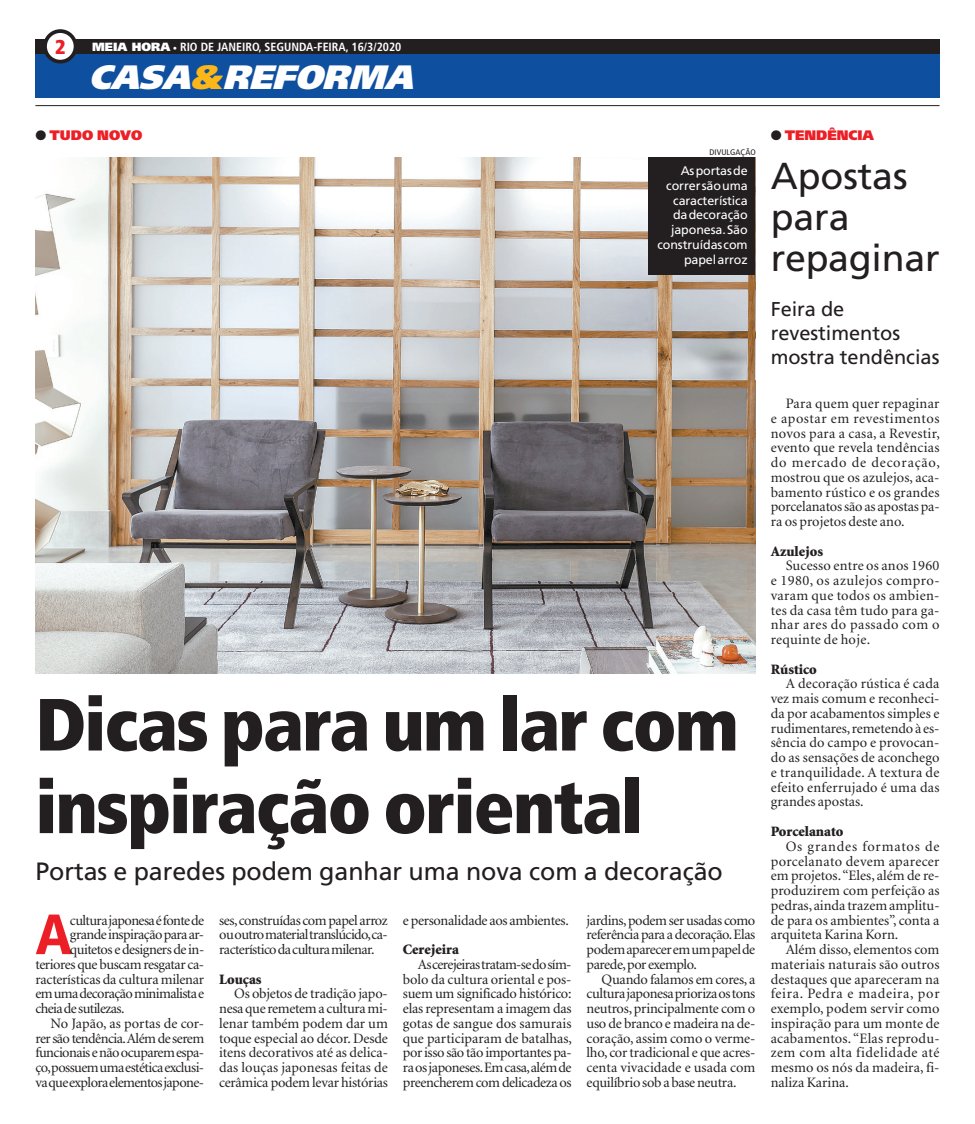
<style>
.page{position:relative;width:975px;height:1124px;background:#fff}
.page>*{position:absolute;margin:0;border:0;box-sizing:border-box;transform-origin:0 0}
.t1{font:900 condensed 73.75px/82.5px "Frutiger";letter-spacing:-.025em;color:#231f20}
.t2{font:900 condensed 56.62px "Frutiger";color:#ed1f26}
.t3{font:37.5px/41.2px "Frutiger";letter-spacing:-.005em;color:#231f20}
.t4{font:italic 900 33.75px "Frutiger";color:#fff}
.t5{font:25px "Frutiger";letter-spacing:-.005em;color:#231f20}
.t6{font:20px/23.8px "Frutiger";letter-spacing:-.005em;color:#231f20}
.t7{font:900 condensed 20px "Frutiger";color:#ed1f26}
.t8{font:14.38px/14.8px "Minion";letter-spacing:-.02em;color:#231f20;text-align:justify}
.t9{font:14.38px "Minion";letter-spacing:-.04em;color:#231f20}
.t10{font:900 14.38px "Minion";color:#231f20}
.t11{font:14.38px "Minion";color:#231f20}
.t12{font:900 13.75px "Frutiger";color:#ed1f26}
.t13{font:12.5px/14.8px "Frutiger";letter-spacing:-.01em;color:#fff;text-align:right}
.t14{font:700 condensed 11.88px "Frutiger";color:#fff}
.t15{font:condensed 8.12px "Frutiger";color:#231f20;scale:1.08 1}
.s1{font-weight:900;font-stretch:normal}
.s2{color:#fbb717}
</style>
<div class="page">
<hr style="left:35px;top:105px;width:904px;height:1px;background:#231f20">
<div style="left:35px;top:54px;width:904px;height:44px;background:#0f4fa0"></div>
<img style="left:35px;top:157px;width:720px;height:516px">
<div style="left:648px;top:157px;width:107px;height:117px;background:#231f20"></div>
<div style="left:35px;top:39px;width:904px;height:15px;background:#231f20"></div>
<div style="left:45px;top:31px;width:31px;height:31px;background:#fff;border-radius:50%"></div>
<div style="left:43px;top:29px;width:34px;height:34px;border:4px solid #231f20;border-radius:50%"></div>
<h3 class="t7" style="left:55px;top:35px;width:12px">2</h3>
<p class="t14" style="left:92px;top:40px;width:208px"><span class="s1">MEIA HORA ·</span> RIO DE JANEIRO, SEGUNDA</p>
<p class="t14" style="left:313px;top:40px;width:16px">-FEIRA</p>
<p class="t14" style="left:346px;top:40px;width:57px">, 16/3/2020</p>
<h3 class="t4" style="left:89px;top:57px;width:238px">CASA<span class="s2">&amp;</span>RE FORMA</h3>
<p class="t12" style="left:49px;top:127px;width:94px">TUDO NOVO</p>
<p class="t15" style="left:709px;top:147px;width:44px">DIVULGAÇÃO</p>
<p class="t13" style="left:657px;top:163px;width:92px">As portas de correr são uma característica da decoração japonesa. São construídas com papel arroz</p>
<h1 class="t1" style="left:35px;top:683px;width:705px">Dicas para um lar com inspiração oriental</h1>
<h3 class="t5" style="left:35px;top:856px;width:689px">Portas e paredes podem ganhar uma nova com a decoração</h3>
<h2 class="t2" style="left:35px;top:900px;width:38px">A</h2>
<p class="t9" style="left:70px;top:912px;width:136px">cultura japonesa é fonte de</p>
<p class="t9" style="left:70px;top:927px;width:136px">grande inspiração para ar-</p>
<p class="t8" style="left:70px;top:942px;width:136px">quitetos e designers de in-</p>
<p class="t8" style="left:35px;top:957px;width:170px">teriores que buscam resgatar ca-</p>
<p class="t8" style="left:35px;top:972px;width:170px">racterísticas da cultura milenar</p>
<p class="t9" style="left:35px;top:986px;width:170px">em uma decoração minimalista e</p>
<p class="t9" style="left:35px;top:1001px;width:91px">cheia de sutilezas.</p>
<p class="t11" style="left:50px;top:1016px;width:155px">No Japão, as portas de cor-</p>
<p class="t8" style="left:35px;top:1031px;width:170px">rer são tendência. Além de serem</p>
<p class="t9" style="left:35px;top:1045px;width:170px">funcionais e não ocuparem espa-</p>
<p class="t9" style="left:35px;top:1060px;width:170px">ço, possuem uma estética exclusi-</p>
<p class="t9" style="left:35px;top:1075px;width:170px">va que explora elementos japone-</p>
<p class="t8" style="left:219px;top:913px;width:170px">ses, construídas com papel arroz ou outro material translúcido, ca&shy;racterístico da cultura milenar.</p>
<p class="t10" style="left:219px;top:971px;width:44px">Louças</p>
<p class="t8" style="left:219px;top:986px;width:170px;text-indent:15px">Os objetos de tradição japo&shy;nesa que remetem a cultura mi&shy;lenar também podem dar um toque especial ao décor. Desde itens decorativos até as delica&shy;das louças japonesas feitas de cerâmica podem levar histórias</p>
<p class="t8" style="left:403px;top:913px;width:167px">e personalidade aos ambientes.</p>
<p class="t10" style="left:403px;top:942px;width:58px">Cerejeira</p>
<p class="t8" style="left:403px;top:957px;width:171px;text-indent:15px">As cerejeiras tratam-se do sím&shy;bolo da cultura oriental e pos&shy;suem um significado histórico: elas representam a imagem das gotas de sangue dos samurais que participaram de batalhas, por isso são tão importantes pa&shy;ra os japoneses. Em casa, além de preencherem com delicadeza os</p>
<p class="t8" style="left:586px;top:913px;width:170px">jardins, podem ser usadas como referência para a decoração.Elas podem aparecer em um papel de parede, por exemplo.</p>
<p class="t8" style="left:586px;top:972px;width:170px;text-indent:15px">Quando falamos em cores, a cultura japonesa prioriza os tons neutros, principalmente com o uso de branco e madeira na de&shy;coração, assim como o verme&shy;lho, cor tradicional e que acres&shy;centa vivacidade e usada com equilíbrio sob a base neutra.</p>
<p class="t12" style="left:784px;top:127px;width:91px">TENDÊNCIA</p>
<h3 class="t3" style="left:770px;top:155px;width:170px">Apostas para repaginar</h3>
<h3 class="t6" style="left:770px;top:297px;width:170px">Feira de revestimentos mostra tendências</h3>
<p class="t8" style="left:770px;top:396px;width:171px;text-indent:15px">Para quem quer repaginar e apostar em revestimentos novos para a casa, a Revestir, evento que revela tendências do mercado de decoração, mostrou que os azulejos, aca&shy;bamento rústico e os grandes porcelanatos são as apostas pa&shy;ra os projetos deste ano.</p>
<p class="t10" style="left:770px;top:543px;width:54px">Azulejos</p>
<p class="t8" style="left:770px;top:559px;width:170px;text-indent:15px">Sucesso entre os anos 1960 e 1980, os azulejos compro&shy;varam que todos os ambien&shy;tes da casa têm tudo para ga&shy;nhar ares do passado com o requinte de hoje.</p>
<p class="t10" style="left:770px;top:661px;width:48px">Rústico</p>
<p class="t8" style="left:770px;top:677px;width:170px;text-indent:15px">A decoração rústica é cada vez mais comum e reconheci&shy;da por acabamentos simples e rudimentares, remetendo à es&shy;sência do campo e provocan&shy;do as sensações de aconchego e tranquilidade. A textura de efeito enferrujado é uma das grandes apostas.</p>
<p class="t10" style="left:770px;top:824px;width:74px">Porcelanato</p>
<p class="t8" style="left:770px;top:839px;width:170px;text-indent:15px">Os grandes formatos de porcelanato devem aparecer em projetos. “Eles, além de re&shy;produzirem com perfeição as pedras, ainda trazem amplitu&shy;de para os ambientes”, conta a arquiteta Karina Korn.</p>
<p class="t8" style="left:770px;top:942px;width:170px;text-indent:15px">Além disso, elementos com materiais naturais são outros destaques que apareceram na feira. Pedra e madeira, por exemplo, podem servir como inspiração para um monte de acabamentos. “Elas reprodu&shy;zem com alta fidelidade até mesmo os nós da madeira, fi&shy;naliza Karina.</p>
</div>
